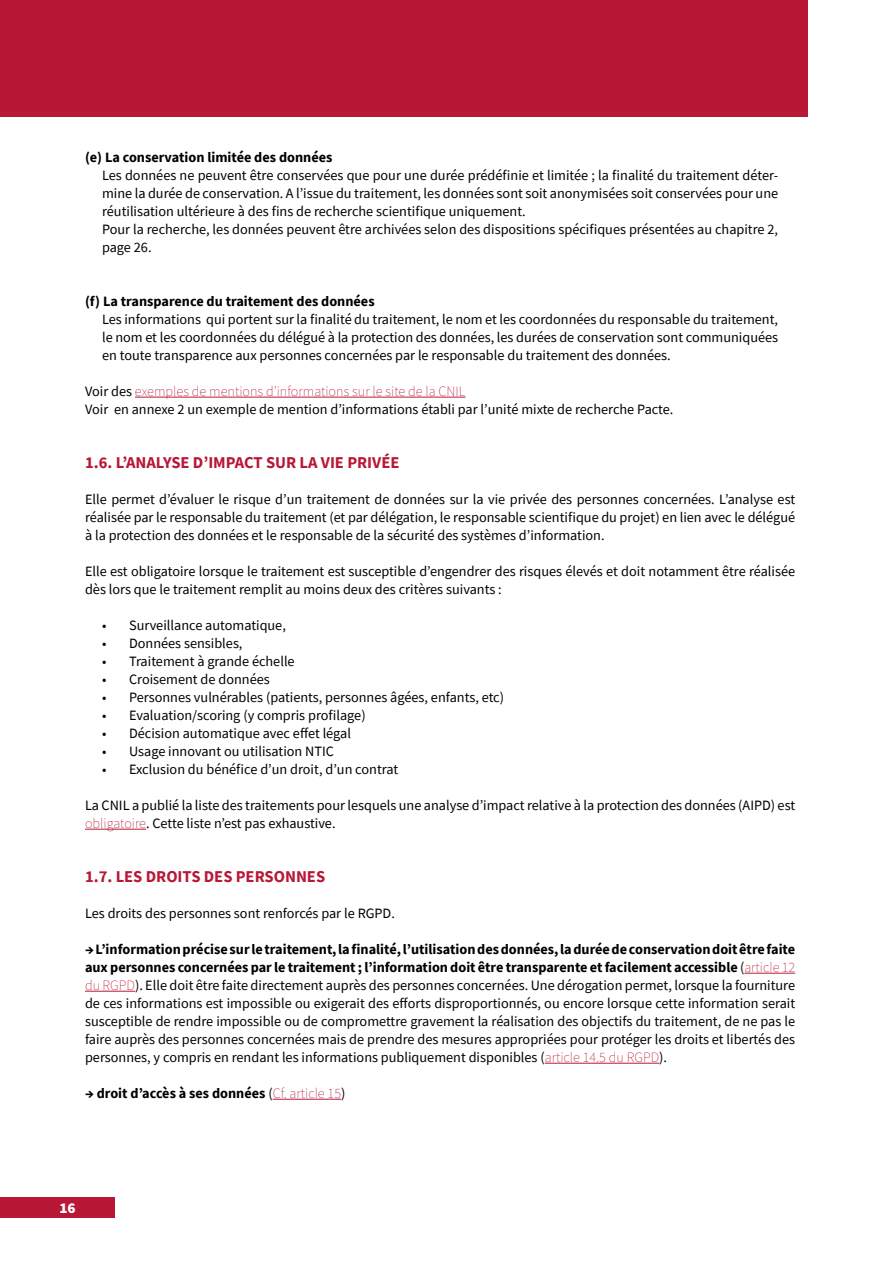
<style>
.page{position:relative;width:893px;height:1263px;background:#fff}
.page>*{position:absolute;margin:0;border:0;box-sizing:border-box;transform-origin:0 0}
.t1{font:700 16.5px "Source Sans Pro";color:#b81736}
.t2{font:900 15px "Source Sans Pro";color:#fff}
.t3{font:14.25px/18px "Source Sans Pro";color:#000}
.t4{font:700 14.25px "Source Sans Pro";color:#000}
.s1{font-weight:200;color:#b81736}
.s2{font-weight:700}
.s3{font-weight:400}
</style>
<div class="page">
<div style="left:0;top:1197px;width:115px;height:21px;background:#b81736"></div>
<div style="left:0;top:0;width:808px;height:117px;background:#b81736"></div>
<hr style="left:135px;top:397px;width:330px;height:1px;background:#b81736">
<hr style="left:85px;top:829px;width:61px;height:1px;background:#b81736">
<hr style="left:744px;top:973px;width:51px;height:1px;background:#b81736">
<hr style="left:85px;top:991px;width:50px;height:1px;background:#b81736">
<hr style="left:545px;top:1063px;width:114px;height:1px;background:#b81736">
<hr style="left:273px;top:1099px;width:68px;height:1px;background:#b81736">
<p class="t4" style="left:85px;top:148px;width:249px">(e) La conservation limitée des données</p>
<p class="t3" style="left:102px;top:166px;width:678px">Les données ne peuvent être conservées que pour une durée prédéfinie et limitée ; la finalité du traitement déter&shy;mine la durée de conservation. A l’issue du traitement, les données sont soit anonymisées soit conservées pour une réutilisation ultérieure à des fins de recherche scientifique uniquement.<br>Pour la recherche, les données peuvent être archivées selon des dispositions spécifiques présentées au chapitre 2, page 26.</p>
<p class="t4" style="left:85px;top:292px;width:291px">(f) La transparence du traitement des données</p>
<p class="t3" style="left:102px;top:310px;width:678px;text-align:justify">Les informations qui portent sur la finalité du traitement, le nom et les coordonnées du responsable du traitement, le nom et les coordonnées du délégué à la protection des données, les durées de conservation sont communiquées en toute transparence aux personnes concernées par le responsable du traitement des données.</p>
<p class="t3" style="left:85px;top:382px;width:590px">Voir des <span class="s1">exemples de mentions d’informations sur le site de la CNIL<br></span>Voir en annexe 2 un exemple de mention d’informations établi par l’unité mixte de recherche Pacte.</p>
<p class="t1" style="left:85px;top:451px;width:316px">1.6. L’ANALYSE D’IMPACT SUR LA VIE PRIVÉE</p>
<p class="t3" style="left:85px;top:490px;width:712px;text-align:justify">Elle permet d’évaluer le risque d’un traitement de données sur la vie privée des personnes concernées. L’analyse est réalisée par le responsable du traitement (et par délégation, le responsable scientifique du projet) en lien avec le délégué à la protection des données et le responsable de la sécurité des systèmes d’information.</p>
<p class="t3" style="left:85px;top:562px;width:712px">Elle est obligatoire lorsque le traitement est susceptible d’engendrer des risques élevés et doit notamment être réalisée dès lors que le traitement remplit au moins deux des critères suivants :</p>
<p class="t3" style="left:102px;top:616px;width:185px">• Surveillance automatique,</p>
<p class="t3" style="left:102px;top:634px;width:142px">• Données sensibles,</p>
<p class="t3" style="left:102px;top:652px;width:194px">• Traitement à grande échelle</p>
<p class="t3" style="left:102px;top:670px;width:169px">• Croisement de données</p>
<p class="t3" style="left:102px;top:688px;width:404px">• Personnes vulnérables (patients, personnes âgées, enfants, etc)</p>
<p class="t3" style="left:102px;top:706px;width:265px">• Evaluation/scoring (y compris profilage)</p>
<p class="t3" style="left:102px;top:724px;width:250px">• Décision automatique avec effet légal</p>
<p class="t3" style="left:102px;top:742px;width:233px">• Usage innovant ou utilisation NTIC</p>
<p class="t3" style="left:102px;top:760px;width:298px">• Exclusion du bénéfice d’un droit, d’un contrat</p>
<p class="t3" style="left:85px;top:796px;width:712px">La CNIL a publié la liste des traitements pour lesquels une analyse d’impact relative à la protection des données (AIPD) est <span class="s1">obligatoire</span>. Cette liste n’est pas exhaustive.</p>
<p class="t1" style="left:85px;top:865px;width:242px">1.7. LES DROITS DES PERSONNES</p>
<p class="t3" style="left:85px;top:904px;width:311px">Les droits des personnes sont renforcés par le RGPD.</p>
<p class="t3" style="left:85px;top:940px;width:712px;text-align:justify"><span class="s2">→ L’information précise sur le traitement, la finalité, l’utilisation des données, la durée de conservation doit être faite aux personnes concernées par le traitement ; l’information doit être transparente et facilement accessible</span> (<span class="s1">article 12 du RGPD</span>). Elle doit être faite directement auprès des personnes concernées. Une dérogation permet, lorsque la fourniture de ces informations est impossible ou exigerait des efforts disproportionnés, ou encore lorsque cette information serait susceptible de rendre impossible ou de compromettre gravement la réalisation des objectifs du traitement, de ne pas le faire auprès des personnes concernées mais de prendre des mesures appropriées pour protéger les droits et libertés des personnes, y compris en rendant les informations publiquement disponibles (<span class="s1">article 14.5 du RGPD</span>).</p>
<p class="t4" style="left:85px;top:1084px;width:262px">→ droit d’accès à ses données <span class="s3">(</span><span class="s1">Cf. article 15</span><span class="s3">)</span></p>
<p class="t2" style="left:60px;top:1198px;width:18px">16</p>
</div>
